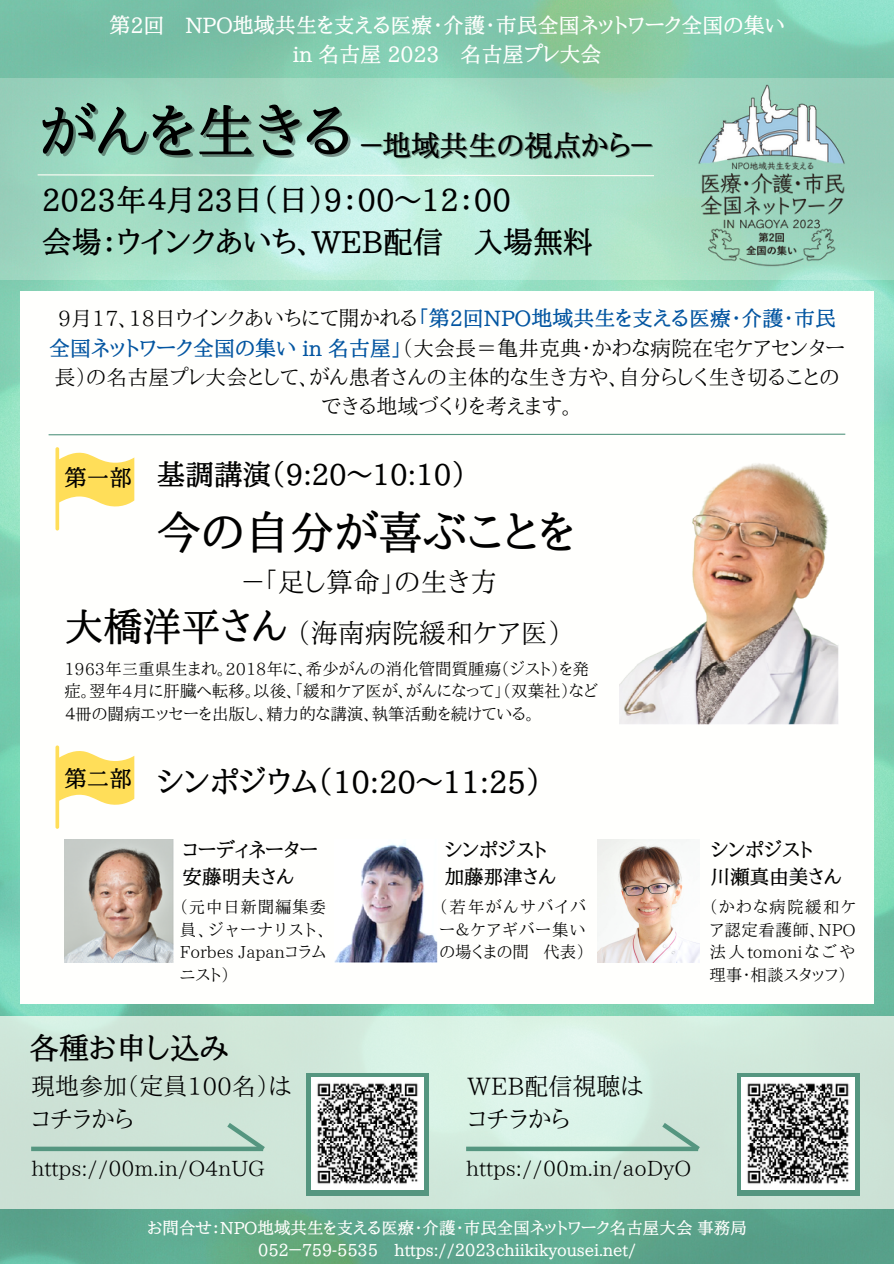
<style>
.page{position:relative;width:894px;height:1264px;background:#fff}
.page>*{position:absolute;margin:0;border:0;box-sizing:border-box;transform-origin:0 0}
.t1{font:500 58.5px "Aozora Mincho";color:#000}
.t2{font:500 45px "Aozora Mincho";color:#000}
.t3{font:500 39px "Aozora Mincho";color:#000}
.t4{font:500 30px/41.7px "Aozora Mincho";color:#000}
.t5{font:500 28.5px "Aozora Mincho";color:#000}
.t6{font:27px "Aozora Mincho";color:#000}
.t7{font:24px/32.7px "Aozora Mincho";color:#000}
.t8{font:500 22.5px "Aozora Mincho";color:#000}
.t9{font:21px/29.2px "Aozora Mincho";color:#000;text-align:center}
.t10{font:500 21px/29.2px "Aozora Mincho";color:#fffffd;text-align:center}
.t11{font:500 19.5px/27px "Aozora Mincho";color:#000}
.t12{font:16.5px/22.5px "Aozora Mincho";color:#000;text-align:justify}
.t13{font:500 16.5px/22.5px "Aozora Mincho";color:#fffffd;text-align:center}
.s1{font-weight:500;color:#0355a1}
</style>
<div class="page">
<img style="left:0;top:0;width:893px;height:1263px">
<div style="left:21px;top:291px;width:852px;height:712px;background:#fffffd"></div>
<img style="left:619px;top:463px;width:219px;height:261px">
<svg style="left:48px;top:433px;width:798px;height:3px"></svg>
<svg style="left:0;top:79px;width:893px;height:200px;background:#abe1cc"></svg>
<img style="left:675px;top:81px;width:191px;height:190px">
<svg style="left:55px;top:745px;width:79px;height:83px"></svg>
<img style="left:64px;top:839px;width:110px;height:123px">
<img style="left:334px;top:843px;width:103px;height:119px">
<img style="left:597px;top:839px;width:102px;height:123px">
<svg style="left:55px;top:447px;width:79px;height:83px"></svg>
<svg style="left:0;top:1015px;width:893px;height:193px;background:#d0e8db"></svg>
<div style="left:31px;top:1146px;width:232px;height:5px;background:#559680"></div>
<svg style="left:222px;top:1118px;width:48px;height:37px;background:#b6d5c6"></svg>
<div style="left:466px;top:1146px;width:232px;height:5px;background:#559680"></div>
<svg style="left:657px;top:1118px;width:47px;height:37px;background:#b4d3c5"></svg>
<div style="left:306px;top:1072px;width:122px;height:123px;background:#559680"></div>
<div style="left:736px;top:1072px;width:122px;height:123px;background:#559680"></div>
<img style="left:311px;top:1077px;width:112px;height:112px">
<img style="left:741px;top:1077px;width:113px;height:112px">
<p class="t10" style="left:109px;top:10px;width:677px">第2回 NPO地域共生を支える医療・介護・市民全国ネットワーク全国の集いin 名古屋 2023 名古屋プレ大会</p>
<h1 class="t1" style="left:40px;top:102px;width:314px">がんを生きる</h1>
<h3 class="t4" style="left:42px;top:179px;width:552px">2023年４月23日（日）9：00～12：00<br>会場：ウインクあいち、WEB配信 入場無料</h3>
<h3 class="t5" style="left:360px;top:131px;width:294px">－地域共生の視点から－</h3>
<p class="t9" style="left:49px;top:304px;width:797px">9月17、18日ウインクあいちにて開かれる<span class="s1">「第2回NPO地域共生を支える医療・介護・市民全国ネットワーク全国の集い in 名古屋」</span>（大会長＝亀井克典・かわな病院在宅ケアセンター長）の名古屋プレ大会として、がん患者さんの主体的な生き方や、自分らしく生き切ることのできる地域づくりを考えます。</p>
<h3 class="t8" style="left:64px;top:466px;width:69px">第一部</h3>
<h3 class="t5" style="left:157px;top:460px;width:310px">基調講演（9:20～10:10）</h3>
<h2 class="t2" style="left:156px;top:509px;width:420px">今の自分が喜ぶことを</h2>
<h3 class="t6" style="left:242px;top:568px;width:256px">－「足し算命」の生き方</h3>
<h3 class="t3" style="left:64px;top:606px;width:225px">大橋洋平さん</h3>
<h3 class="t6" style="left:297px;top:619px;width:266px">（海南病院緩和ケア医）</h3>
<p class="t12" style="left:64px;top:657px;width:535px;text-align:left">1963年三重県生まれ。2018年に、希少がんの消化管間質腫瘍（ジスト）を発症。翌年4月に肝臓へ転移。以後、「緩和ケア医が、がんになって」（双葉社）など<br>４冊の闘病エッセーを出版し、精力的な講演、執筆活動を続けている。</p>
<h3 class="t8" style="left:64px;top:767px;width:69px">第二部</h3>
<h3 class="t4" style="left:157px;top:761px;width:385px">シンポジウム（10:20～11:25）</h3>
<p class="t11" style="left:182px;top:836px;width:137px">コーディネーター安藤明夫さん</p>
<p class="t11" style="left:444px;top:836px;width:113px">シンポジスト加藤那津さん</p>
<p class="t11" style="left:710px;top:836px;width:133px">シンポジスト<br>川瀬真由美さん</p>
<p class="t12" style="left:180px;top:895px;width:148px">（元中日新聞編集委員、ジャーナリスト、Forbes Japanコラムニスト）</p>
<p class="t12" style="left:439px;top:895px;width:148px">（若年がんサバイバー＆ケアギバー集いの場くまの間 代表）</p>
<p class="t12" style="left:709px;top:895px;width:148px">（かわな病院緩和ケア認定看護師、NPO法人tomoniなごや理事・相談スタッフ）</p>
<h3 class="t4" style="left:29px;top:1026px;width:201px">各種お申し込み</h3>
<h3 class="t7" style="left:31px;top:1069px;width:262px">現地参加（定員100名）はコチラから</h3>
<h3 class="t7" style="left:467px;top:1069px;width:178px">WEB配信視聴はコチラから</h3>
<p class="t9" style="left:32px;top:1153px;width:234px">https://00m.in/O4nUG</p>
<p class="t9" style="left:466px;top:1153px;width:227px">https://00m.in/aoDyO</p>
<p class="t13" style="left:147px;top:1216px;width:600px">お問合せ：NPO地域共生を支える医療・介護・市民全国ネットワーク名古屋大会事務局<br>052－759-5535 https://2023chiikikyousei.net/</p>
</div>
